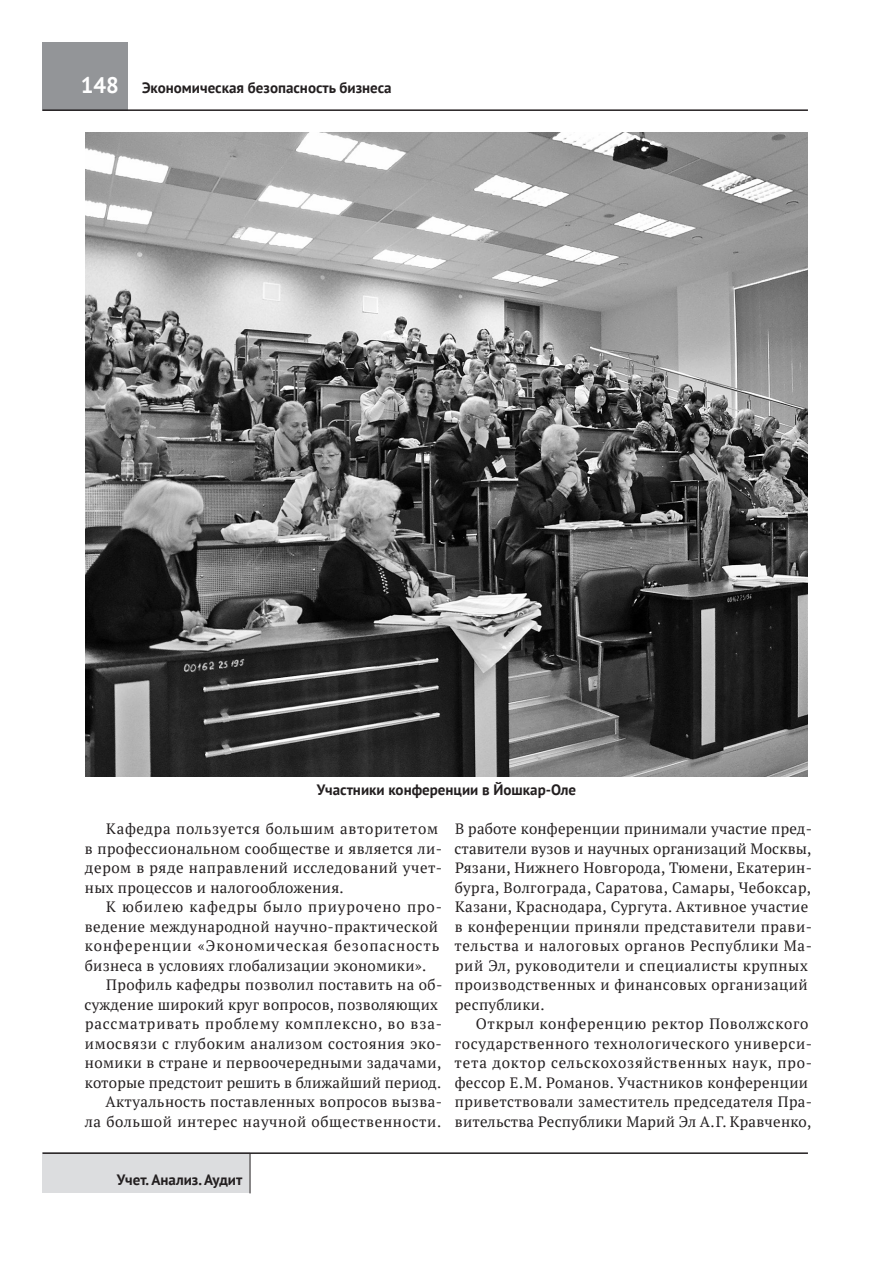
<style>
.page{position:relative;width:893px;height:1263px;background:#fff}
.page>*{position:absolute;margin:0;border:0;box-sizing:border-box;transform-origin:0 0}
.t1{font:700 22.5px "PT Sans";color:#fff}
.t2{font:15px/19.5px "PT Serif";letter-spacing:.03em;color:#231f20}
.t3{font:700 15px "PT Sans";color:#231f20}
</style>
<div class="page">
<div style="left:43px;top:1152px;width:207px;height:41px;background:#dcdddf"></div>
<hr style="left:250px;top:1153px;width:1px;height:40px;background:#231f20">
<div style="left:43px;top:43px;width:85px;height:68px;background:#939598"></div>
<hr style="left:43px;top:109px;width:765px;height:2px;background:#231f20">
<hr style="left:43px;top:1152px;width:765px;height:2px;background:#231f20">
<img style="left:85px;top:132px;width:723px;height:644px">
<h1 class="t1" style="left:81px;top:70px;width:40px">148</h1>
<p class="t3" style="left:142px;top:78px;width:251px">Экономическая безопасность бизнеса</p>
<p class="t3" style="left:317px;top:780px;width:261px">Участники конференции в Йошкар-Оле</p>
<p class="t2" style="left:85px;top:819px;width:359px;text-indent:21px">Кафедра пользуется большим авторитетом в профессиональном сообществе и является ли&shy;дером в ряде направлений исследований учет&shy;ных процессов и налогообложения.</p>
<p class="t2" style="left:85px;top:897px;width:359px;text-indent:21px">К юбилею кафедры было приурочено про&shy;ведение международной научно-практической конференции «Экономическая безопасность бизнеса в условиях глобализации экономики».</p>
<p class="t2" style="left:84px;top:975px;width:359px;text-align:right">Профиль кафедры позволил поставить на об&shy;суждение широкий круг вопросов, позволяющих рассматривать проблему комплексно, во вза&shy;имосвязи с глубоким анализом состояния эко&shy;номики в стране и первоочередными задачами, которые предстоит решить в ближайший период.<br>Актуальность поставленных вопросов вызва-<br>ла большой интерес научной общественности.</p>
<p class="t2" style="left:454px;top:819px;width:359px">В работе конференции принимали участие пред&shy;ставители вузов и научных организаций Москвы, Рязани, Нижнего Новгорода, Тюмени, Екатерин&shy;бурга, Волгограда, Саратова, Самары, Чебоксар, Казани, Краснодара, Сургута. Активное участие в конференции приняли представители прави&shy;тельства и налоговых органов Республики Ма&shy;рий Эл, руководители и специалисты крупных производственных и финансовых организаций республики.</p>
<p class="t2" style="left:454px;top:1014px;width:359px;text-indent:21px">Открыл конференцию ректор Поволжского государственного технологического универси&shy;тета доктор сельскохозяйственных наук, про&shy;фессор Е.М. Романов. Участников конференции приветствовали заместитель председателя Пра&shy;вительства Республики Марий Эл А.Г. Кравченко,</p>
<p class="t3" style="left:117px;top:1170px;width:127px">Учет. Анализ. Аудит</p>
</div>
